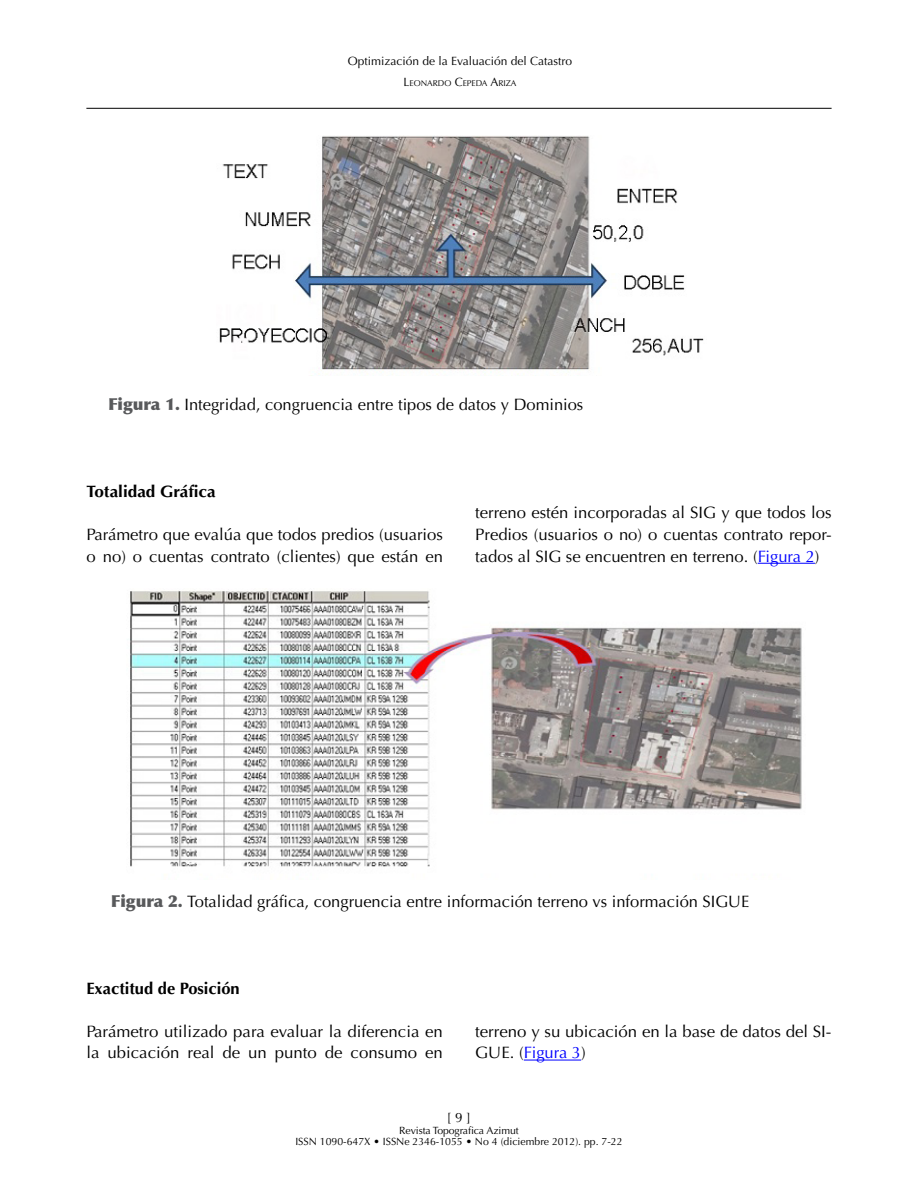
<style>
.page{position:relative;width:918px;height:1188px;background:#fff}
.page>*{position:absolute;margin:0;border:0;box-sizing:border-box;transform-origin:0 0}
.t1{font:16.5px/21.6px "Optima LT Std";color:#000}
.t2{font:700 16.5px "Optima LT Std";color:#000}
.t3{font:700 16.5px "Optima LT Std";color:#000;scale:1.04 1}
.t4{font:13.5px "Optima LT Std";color:#000}
.t5{font:12px "Optima LT Std";color:#000}
.t6{font:10.5px/10.8px "Optima LT Std";color:#000;text-align:center}
.t7{font:8.4px "Optima LT Std";color:#000}
.s1{font-size:12px}
.s2{font-weight:900;color:#58595b}
.s3{color:#00f}
</style>
<div class="page">
<hr style="left:86px;top:108px;width:746px;height:1px;background:#000">
<hr style="left:758px;top:563px;width:57px;height:1px;background:#00f">
<img style="left:219px;top:136px;width:485px;height:239px">
<img style="left:130px;top:590px;width:672px;height:277px">
<hr style="left:524px;top:1060px;width:57px;height:1px;background:#00f">
<p class="t5" style="left:348px;top:54px;width:226px">Optimización de la Evaluación del Catastro</p>
<p class="t7" style="left:404px;top:79px;width:115px"><span class="s1">L</span>EONARDO <span class="s1">C</span>EPEDA <span class="s1">A</span>RIZA</p>
<p class="t1" style="left:108px;top:394px;width:477px"><span class="s2">Figura 1.</span> Integridad, congruencia entre tipos de datos y Dominios</p>
<p class="t3" style="left:87px;top:482px;width:126px">Totalidad Gráfica</p>
<p class="t1" style="left:87px;top:524px;width:358px">Parámetro que evalúa que todos predios (usuarios o no) o cuentas contrato (clientes) que están en</p>
<p class="t1" style="left:475px;top:502px;width:358px;text-align:justify">terreno estén incorporadas al SIG y que todos los Predios (usuarios o no) o cuentas contrato repor&shy;tados al SIG se encuentren en terreno. (<span class="s3">Figura 2</span>)</p>
<p class="t1" style="left:111px;top:891px;width:640px"><span class="s2">Figura 2.</span> Totalidad gráfica, congruencia entre información terreno vs información SIGUE</p>
<p class="t2" style="left:86px;top:978px;width:155px">Exactitud de Posición</p>
<p class="t1" style="left:86px;top:1021px;width:358px">Parámetro utilizado para evaluar la diferencia en la ubicación real de un punto de consumo en</p>
<p class="t1" style="left:475px;top:1021px;width:358px">terreno y su ubicación en la base de datos del SI-<br>GUE. (<span class="s3">Figura 3</span>)</p>
<p class="t4" style="left:447px;top:1110px;width:26px">[ 9 ]</p>
<p class="t6" style="left:295px;top:1125px;width:329px">Revista Topografica Azimut<br>ISSN 1090-647X • ISSNe 2346-1055 • No 4 (diciembre 2012). pp. 7-22</p>
</div>
